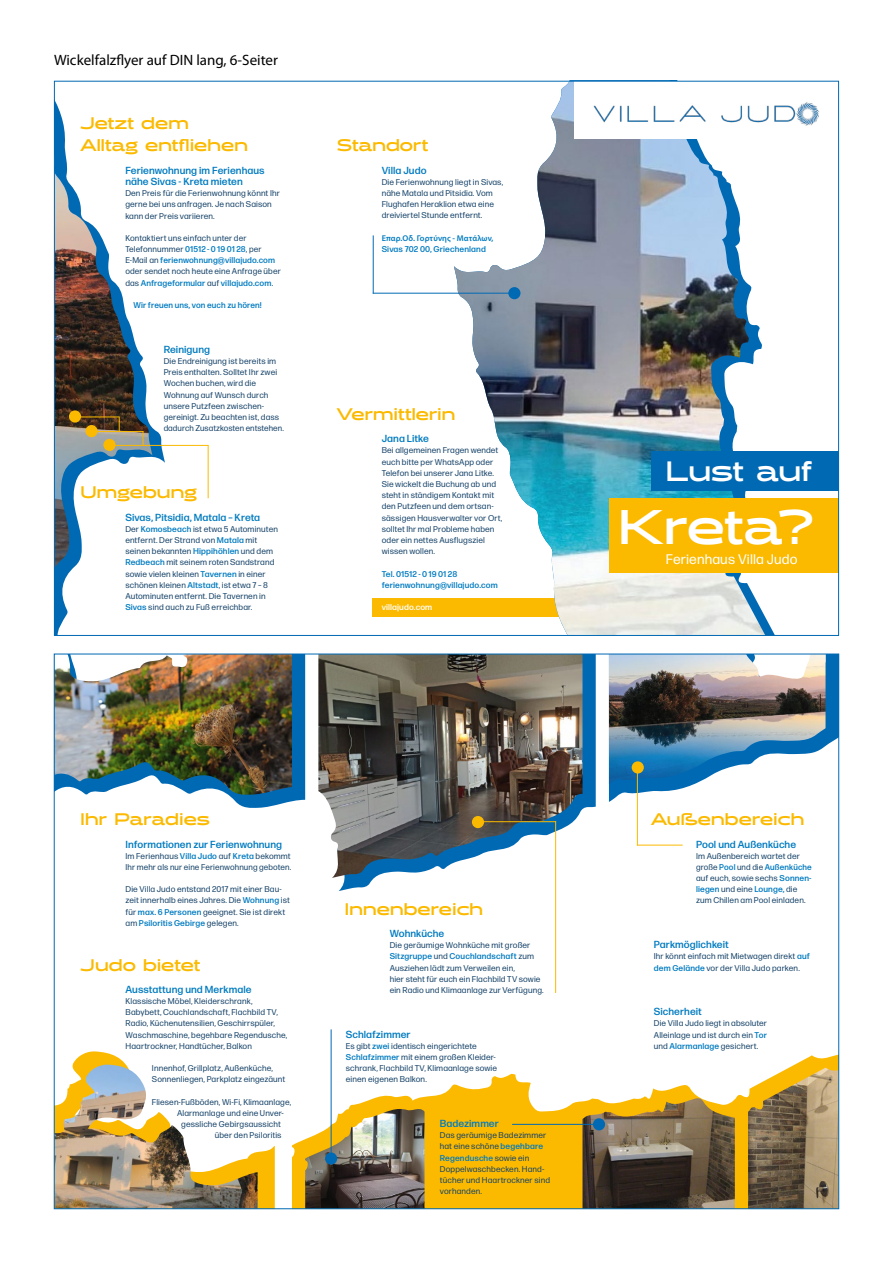
<style>
.page{position:relative;width:893px;height:1263px;background:#fff}
.page>*{position:absolute;margin:0;border:0;box-sizing:border-box;transform-origin:0 0}
.t1{font:700 48.45px "Halogen";letter-spacing:-.025em;color:#fff}
.t2{font:700 27.9px "Halogen";letter-spacing:-.015em;color:#fff}
.t3{font:700 16.8px/22.4px "Halogen";color:#fbba00}
.t4{font:15px "Myriad Pro";color:#000}
.t5{font:13.95px "Forma DJR Micro";letter-spacing:.01em;color:#fff}
.t6{font:500 10.2px/11.2px "Forma DJR Micro";letter-spacing:.005em;color:#007bc0}
.t7{font:8.4px/11.2px "Forma DJR Micro";letter-spacing:.01em;color:#17446a}
.t8{font:500 8.4px/11.2px "Forma DJR Micro";letter-spacing:.01em;color:#007bc0}
.t9{font:600 8.4px "Myriad Pro";letter-spacing:.005em;color:#007bc0}
.t10{font:500 8.4px "Forma DJR Micro";letter-spacing:.015em;color:#fff}
.s1{font-weight:500;color:#007bc0}
</style>
<div class="page">
<div style="left:373px;top:598px;width:195px;height:19px;background:#fbba00"></div>
<svg style="left:56px;top:427px;width:109px;height:207px"></svg>
<svg style="left:56px;top:103px;width:96px;height:519px"></svg>
<img style="left:56px;top:154px;width:96px;height:453px">
<img style="left:454px;top:83px;width:311px;height:551px">
<div style="left:651px;top:451px;width:188px;height:40px;background:#0069b4"></div>
<div style="left:609px;top:499px;width:230px;height:74px;background:#fbba00"></div>
<div style="left:575px;top:81px;width:264px;height:58px;background:#fff"></div>
<img style="left:593px;top:102px;width:226px;height:24px">
<hr style="left:373px;top:293px;width:145px;height:1px;background:#0069b4">
<hr style="left:373px;top:235px;width:1px;height:59px;background:#0069b4">
<div style="left:508px;top:287px;width:12px;height:12px;background:#0069b4;border-radius:50%"></div>
<div style="left:103px;top:439px;width:13px;height:12px;background:#fbba00;border-radius:50%"></div>
<div style="left:85px;top:425px;width:13px;height:12px;background:#fbba00;border-radius:50%"></div>
<div style="left:69px;top:410px;width:12px;height:13px;background:#fbba00;border-radius:50%"></div>
<hr style="left:109px;top:445px;width:99px;height:1px;background:#fbba00">
<hr style="left:208px;top:445px;width:1px;height:53px;background:#fbba00">
<hr style="left:91px;top:431px;width:52px;height:1px;background:#fbba00">
<svg style="left:143px;top:431px;width:1px;height:14px"></svg>
<hr style="left:75px;top:416px;width:45px;height:1px;background:#fbba00">
<svg style="left:119px;top:417px;width:1px;height:14px"></svg>
<svg style="left:228px;top:656px;width:609px;height:235px"></svg>
<svg style="left:73px;top:1051px;width:764px;height:156px"></svg>
<img style="left:56px;top:656px;width:236px;height:139px">
<img style="left:318px;top:656px;width:264px;height:222px">
<img style="left:609px;top:656px;width:216px;height:128px">
<img style="left:582px;top:1098px;width:153px;height:109px">
<img style="left:748px;top:1067px;width:89px;height:140px">
<img style="left:305px;top:1108px;width:120px;height:99px">
<hr style="left:555px;top:821px;width:1px;height:172px;background:#fbba00">
<hr style="left:478px;top:821px;width:78px;height:1px;background:#fbba00">
<div style="left:472px;top:816px;width:12px;height:12px;background:#fbba00;border-radius:50%"></div>
<hr style="left:637px;top:845px;width:46px;height:1px;background:#fbba00">
<hr style="left:637px;top:767px;width:1px;height:78px;background:#fbba00">
<div style="left:632px;top:761px;width:12px;height:12px;background:#fbba00;border-radius:50%"></div>
<hr style="left:331px;top:1029px;width:1px;height:132px;background:#0069b4">
<div style="left:325px;top:1152px;width:12px;height:12px;background:#0069b4;border-radius:50%"></div>
<hr style="left:512px;top:1124px;width:85px;height:1px;background:#0069b4">
<div style="left:593px;top:1118px;width:12px;height:12px;background:#0069b4;border-radius:50%"></div>
<img style="left:56px;top:1064px;width:202px;height:143px">
<h3 class="t4" style="left:54px;top:51px;width:226px">Wickelfalzflyer auf DIN lang, 6-Seiter</h3>
<h3 class="t3" style="left:80px;top:113px;width:169px">Jetzt dem<br>Alltag entfliehen</h3>
<p class="t6" style="left:125px;top:164px;width:141px">Ferienwohnung im Ferienhaus nähe Sivas - Kreta mieten</p>
<p class="t7" style="left:125px;top:187px;width:156px">Den Preis für die Ferienwohnung könnt Ihr gerne bei uns anfragen. Je nach Saison kann der Preis variieren.</p>
<p class="t7" style="left:125px;top:232px;width:157px">Kontaktiert uns einfach unter der Telefonnummer <span class="s1">01512 - 0 19 01 28</span>, per E-Mail an <span class="s1">ferienwohnung@villajudo.com </span>oder sendet noch heute eine Anfrage über das <span class="s1">Anfrageformular</span> auf <span class="s1">villajudo.com</span>.</p>
<p class="t8" style="left:133px;top:299px;width:130px">Wir freuen uns, von euch zu hören!</p>
<p class="t6" style="left:164px;top:343px;width:48px">Reinigung</p>
<p class="t7" style="left:164px;top:355px;width:122px">Die Endreinigung ist bereits im<br>Preis enthalten. Solltet Ihr zwei<br>Wochen buchen, wird die<br>Wohnung auf Wunsch durch unsere Putzfeen zwischen&shy;gereinigt. Zu beachten ist, dass dadurch Zusatzkosten entstehen.</p>
<h3 class="t3" style="left:80px;top:482px;width:118px">Umgebung</h3>
<p class="t6" style="left:125px;top:511px;width:136px">Sivas, Pitsidia, Matala – Kreta</p>
<p class="t7" style="left:125px;top:523px;width:154px">Der <span class="s1">Komosbeach</span> ist etwa 5 Autominuten entfernt. Der Strand von <span class="s1">Matala</span> mit seinen bekannten <span class="s1">Hippihöhlen</span> und dem <span class="s1">Redbeach</span> mit seinem roten Sandstrand sowie vielen kleinen <span class="s1">Tavernen</span> in einer schönen kleinen <span class="s1">Altstadt</span>, ist etwa 7 – 8<br>Autominuten entfernt. Die Tavernen in <span class="s1">Sivas</span> sind auch zu Fuß erreichbar.</p>
<h3 class="t3" style="left:337px;top:135px;width:93px">Standort</h3>
<p class="t6" style="left:382px;top:164px;width:46px">Villa Judo</p>
<p class="t7" style="left:382px;top:176px;width:123px">Die Ferienwohnung liegt in Sivas, nähe Matala und Pitsidia. Vom<br>Flughafen Heraklion etwa eine dreiviertel Stunde entfernt.</p>
<p class="t9" style="left:382px;top:233px;width:113px">Επαρ.Οδ. Γορτύνης - Ματάλων,</p>
<p class="t8" style="left:382px;top:243px;width:106px">Sivas 702 00, Griechenland</p>
<h3 class="t3" style="left:337px;top:404px;width:120px">Vermittlerin</h3>
<p class="t6" style="left:382px;top:433px;width:49px">Jana Litke</p>
<p class="t7" style="left:382px;top:445px;width:122px">Bei allgemeinen Fragen wendet euch bitte per WhatsApp oder<br>Telefon bei unserer Jana Litke.<br>Sie wickelt die Buchung ab und steht in ständigem Kontakt mit den Putzfeen und dem ortsan&shy;sässigen Hausverwalter vor Ort, solltet Ihr mal Probleme haben oder ein nettes Ausflugsziel wissen wollen.</p>
<p class="t8" style="left:382px;top:568px;width:117px">Tel. 01512 - 0 19 01 28 ferienwohnung@villajudo.com</p>
<p class="t10" style="left:382px;top:602px;width:52px">villajudo.com</p>
<h2 class="t2" style="left:666px;top:454px;width:148px">Lust auf</h2>
<h1 class="t1" style="left:618px;top:497px;width:198px">Kreta?</h1>
<h3 class="t5" style="left:666px;top:550px;width:133px">Ferienhaus Villa Judo</h3>
<h3 class="t3" style="left:81px;top:809px;width:131px">Ihr Paradies</h3>
<p class="t6" style="left:126px;top:838px;width:158px">Informationen zur Ferienwohnung</p>
<p class="t7" style="left:126px;top:850px;width:167px">Im Ferienhaus <span class="s1">Villa Judo</span> auf <span class="s1">Kreta</span> bekommt<br>Ihr mehr als nur eine Ferienwohnung geboten.</p>
<p class="t7" style="left:126px;top:883px;width:166px">Die Villa Judo entstand 2017 mit einer Bau&shy;zeit innerhalb eines Jahres. Die <span class="s1">Wohnung</span> ist für <span class="s1">max. 6 Personen</span> geeignet. Sie ist direkt am <span class="s1">Psiloritis Gebirge</span> gelegen.</p>
<h3 class="t3" style="left:81px;top:954px;width:122px">Judo bietet</h3>
<p class="t6" style="left:126px;top:983px;width:128px">Ausstattung und Merkmale</p>
<p class="t7" style="left:126px;top:995px;width:163px">Klassische Möbel, Kleiderschrank, Babybett, Couchlandschaft, Flachbild TV, Radio, Küchenutensilien, Geschirrspüler, Waschmaschine, begehbare Regendusche, Haartrockner, Handtücher, Balkon</p>
<p class="t7" style="left:152px;top:1062px;width:135px">Innenhof, Grillplatz, Außenküche,<br>Sonnenliegen, Parkplatz eingezäunt</p>
<p class="t7" style="left:152px;top:1096px;width:141px">Fliesen-Fußböden, Wi-Fi, Klimaanlage,</p>
<p class="t7" style="left:177px;top:1107px;width:108px">Alarmanlage und eine Unver-</p>
<p class="t7" style="left:181px;top:1118px;width:101px">gessliche Gebirgsaussicht</p>
<p class="t7" style="left:215px;top:1129px;width:68px">über den Psiloritis</p>
<h3 class="t3" style="left:345px;top:898px;width:140px">Innenbereich</h3>
<p class="t6" style="left:390px;top:927px;width:56px">Wohnküche</p>
<p class="t7" style="left:390px;top:939px;width:156px">Die geräumige Wohnküche mit großer <span class="s1">Sitzgruppe</span> und <span class="s1">Couchlandschaft</span> zum Ausziehen lädt zum Verweilen ein,<br>hier steht für euch ein Flachbild TV sowie ein Radio und Klimaanlage zur Verfügung.</p>
<p class="t6" style="left:346px;top:1028px;width:66px">Schlafzimmer</p>
<p class="t7" style="left:346px;top:1040px;width:153px">Es gibt <span class="s1">zwei</span> identisch eingerichtete <span class="s1">Schlafzimmer</span> mit einem großen Kleider&shy;schrank, Flachbild TV, Klimaanlage sowie einen eigenen Balkon.</p>
<p class="t6" style="left:440px;top:1118px;width:60px">Badezimmer</p>
<p class="t7" style="left:440px;top:1129px;width:112px">Das geräumige Badezimmer hat eine schöne <span class="s1">begehbare<br>Regendusche</span> sowie ein<br>Doppelwaschbecken. Hand&shy;tücher und Haartrockner sind vorhanden.</p>
<h3 class="t3" style="left:651px;top:809px;width:155px">Außenbereich</h3>
<p class="t6" style="left:696px;top:838px;width:102px">Pool und Außenküche</p>
<p class="t7" style="left:696px;top:850px;width:117px">Im Außenbereich wartet der große <span class="s1">Pool</span> und die <span class="s1">Außenküche </span>auf euch, sowie sechs <span class="s1">Sonnen&shy;liegen</span> und eine <span class="s1">Lounge,</span> die zum Chillen am Pool einladen.</p>
<p class="t6" style="left:654px;top:939px;width:76px">Parkmöglichkeit</p>
<p class="t7" style="left:654px;top:950px;width:158px">Ihr könnt einfach mit Mietwagen direkt <span class="s1">auf dem Gelände</span> vor der Villa Judo parken.</p>
<p class="t6" style="left:654px;top:1006px;width:50px">Sicherheit</p>
<p class="t7" style="left:654px;top:1018px;width:115px;text-align:justify">Die Villa Judo liegt in absoluter Alleinlage und ist durch ein <span class="s1">Tor </span>und <span class="s1">Alarmanlage</span> gesichert.</p>
</div>
